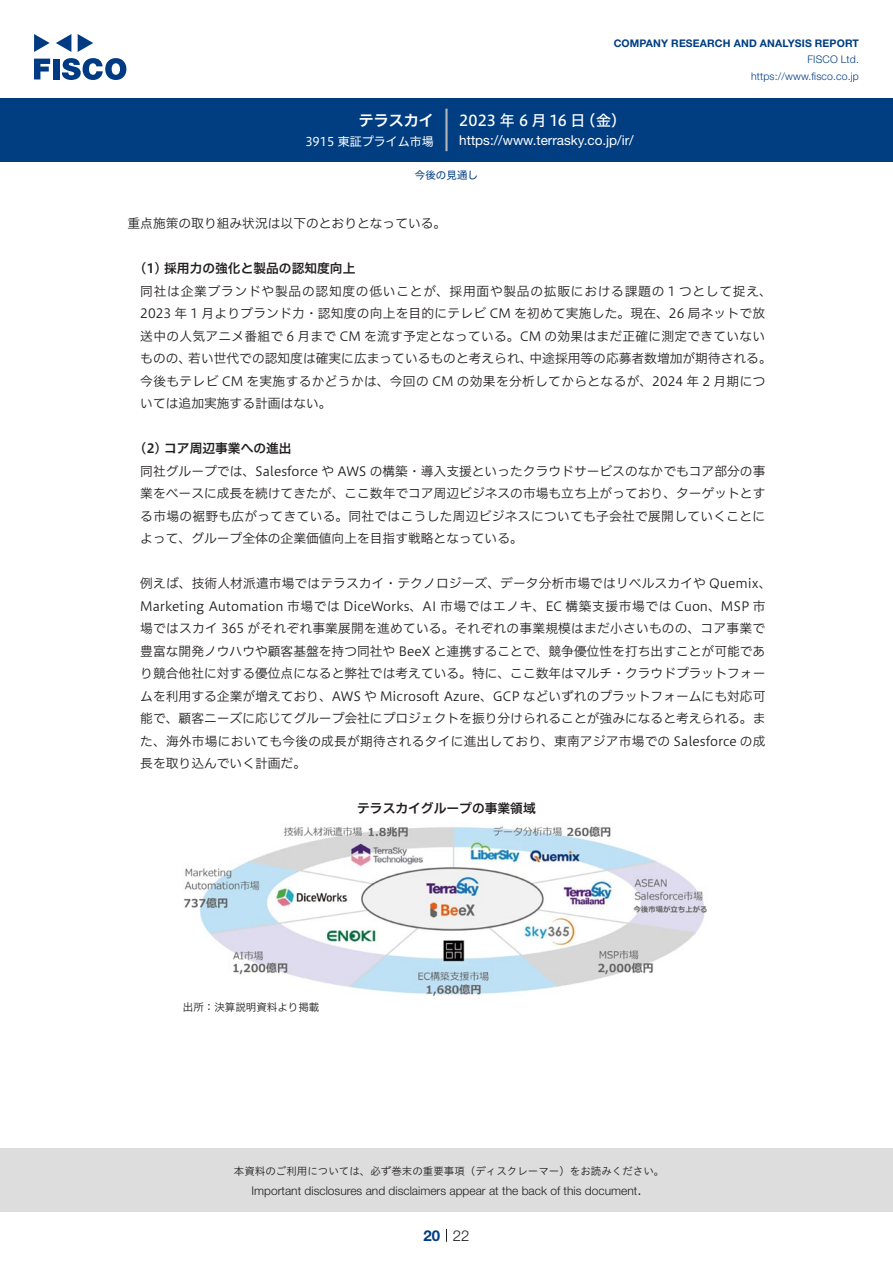
<style>
.page{position:relative;width:893px;height:1263px;background:#fff}
.page>*{position:absolute;margin:0;border:0;box-sizing:border-box;transform-origin:0 0}
.t1{font:15px "Hiragino UD Sans F Std N W5";letter-spacing:.005em;color:#fff}
.t2{font:15px "Hiragino UD Sans F Std N W6";color:#fff}
.t3{font:300 15px "Helvetica Neue LT Std";color:#231f20}
.t4{font:700 15px "Helvetica Neue LT Std";color:#003d81}
.t5{font:13.5px "Helvetica Neue LT Std";color:#fff}
.t6{font:12.75px/22.5px "Hiragino UD Sans F Std N W3";color:#231f20;text-align:justify}
.t7{font:12.75px/22.5px "Hiragino UD Sans F Std N W3";letter-spacing:.025em;color:#231f20}
.t8{font:12.75px "Hiragino UD Sans F Std N W3";letter-spacing:.02em;color:#231f20}
.t9{font:12.75px "Hiragino UD Sans F Std N W3";letter-spacing:.055em;color:#231f20}
.t10{font:12.75px "Hiragino UD Sans F Std N W6";color:#231f20}
.t11{font:300 12px "Helvetica Neue LT Std";color:#231f20}
.t12{font:12px "Hiragino UD Sans F Std N W4";color:#fff}
.t13{font:10.5px "Hiragino UD Sans Std W3";color:#231f20}
.t14{font:700 10.5px "Helvetica Neue LT Std";letter-spacing:.015em;color:#003d81}
.t15{font:300 10.5px/16.5px "Helvetica Neue LT Std";letter-spacing:.015em;color:#003d81;text-align:right}
.t16{font:10.5px "Hiragino UD Sans F Std N W3";color:#231f20}
.t17{font:10.5px "Hiragino UD Sans F Std N W4";color:#003d81}
</style>
<div class="page">
<div style="left:0;top:1148px;width:893px;height:64px;background:#ddd"></div>
<svg style="left:34px;top:59px;width:16px;height:20px"></svg>
<div style="left:53px;top:59px;width:6px;height:20px;background:#003a83"></div>
<svg style="left:62px;top:58px;width:64px;height:22px"></svg>
<svg style="left:34px;top:34px;width:16px;height:18px"></svg>
<svg style="left:78px;top:34px;width:15px;height:18px"></svg>
<svg style="left:56px;top:34px;width:15px;height:18px"></svg>
<div style="left:0;top:98px;width:893px;height:64px;background:#003d81"></div>
<hr style="left:445px;top:109px;width:3px;height:42px;background:#b5b5b6">
<svg style="left:446px;top:1229px;width:1px;height:13px"></svg>
<img style="left:184px;top:826px;width:523px;height:170px">
<p class="t2" style="left:359px;top:109px;width:77px">テラスカイ</p>
<p class="t12" style="left:305px;top:132px;width:130px">3915 東証プライム市場</p>
<p class="t14" style="left:614px;top:37px;width:247px">COMPANY RESEARCH AND ANALYSIS REPORT</p>
<p class="t15" style="left:751px;top:51px;width:109px">FISCO Ltd. https://www.fisco.co j p.</p>
<p class="t1" style="left:581px;top:109px;width:47px">（金(</p>
<p class="t1" style="left:459px;top:109px;width:128px">2023 年 6 月 16 日</p>
<p class="t5" style="left:459px;top:132px;width:176px">https://www.terrasky. c o j p. /i r/</p>
<p class="t17" style="left:415px;top:167px;width:64px">今後の見通し</p>
<p class="t6" style="left:128px;top:211px;width:320px">重点施策の取り組み状況は以下のとおりとなっている。</p>
<p class="t10" style="left:140px;top:259px;width:217px">1( ) 採用力の強化と製品の認知度向上</p>
<p class="t9" style="left:140px;top:281px;width:633px">同社は企業ブランドや製品の認知度の低いことが、採用面や製品の拡販における課題の 1 つとして捉え、</p>
<p class="t6" style="left:140px;top:301px;width:626px">2023 年 1 月よりブランド力・認知度の向上を目的にテレビ CM を初めて実施した。現在、26 局ネットで放</p>
<p class="t8" style="left:140px;top:326px;width:626px">送中の人気アニメ番組で 6 月まで CM を流す予定となっている。CM の効果はまだ正確に測定できていない</p>
<p class="t6" style="left:529px;top:346px;width:244px">中途採用等の応募者数増加が期待される。</p>
<p class="t6" style="left:188px;top:346px;width:346px">若い世代での認知度は確実に広まっているものと考えられ、</p>
<p class="t7" style="left:140px;top:346px;width:627px">ものの、<br>今後もテレビ CM を実施するかどうかは、今回の CM の効果を分析してからとなるが、2024 年 2 月期については追加実施する計画はない。</p>
<p class="t10" style="left:140px;top:439px;width:153px">2( ) コア周辺事業への進出</p>
<p class="t6" style="left:140px;top:459px;width:627px">同社グループでは、Salesforce や AWS の構築・導入支援といったクラウドサービスのなかでもコア部分の事業をベースに成長を続けてきたが、ここ数年でコア周辺ビジネスの市場も立ち上がっており、ターゲットとする市場の裾野も広がってきている。同社ではこうした周辺ビジネスについても子会社で展開していくことによって、グループ全体の企業価値向上を目指す戦略となっている。</p>
<p class="t6" style="left:140px;top:571px;width:633px;text-align:left">例えば、技術人材派遣市場ではテラスカイ・テクノロジーズ、データ分析市場ではリベルスカイや Quemix、Marketing Automation 市場では DiceWorks、AI 市場ではエノキ、EC 構築支援市場では Cuon、MSP 市場ではスカイ 365 がそれぞれ事業展開を進めている。それぞれの事業規模はまだ小さいものの、コア事業で豊富な開発ノウハウや顧客基盤を持つ同社や BeeX と連携することで、競争優位性を打ち出すことが可能であり競合他社に対する優位点になると弊社では考えている。特に、ここ数年はマルチ・クラウドプラットフォームを利用する企業が増えており、AWS や Microsoft Azure、GCP などいずれのプラットフォームにも対応可能で、顧客ニーズに応じてグループ会社にプロジェクトを振り分けられることが強みになると考えられる。また、海外市場においても今後の成長が期待されるタイに進出しており、東南アジア市場での Salesforce の成長を取り込んでいく計画だ。</p>
<p class="t10" style="left:357px;top:799px;width:180px">テラスカイグループの事業領域</p>
<p class="t16" style="left:183px;top:999px;width:138px">出所：決算説明資料より掲載</p>
<p class="t13" style="left:234px;top:1163px;width:432px">本資料のご利用については、必ず巻末の重要事項（ディスクレーマー）をお読みください。</p>
<p class="t3" style="left:637px;top:1180px;width:6px">.</p>
<p class="t11" style="left:251px;top:1183px;width:387px">Important disclosures and disclaimers appear at the back of this document</p>
<p class="t4" style="left:423px;top:1226px;width:18px">20</p>
<p class="t3" style="left:453px;top:1226px;width:18px">22</p>
</div>
